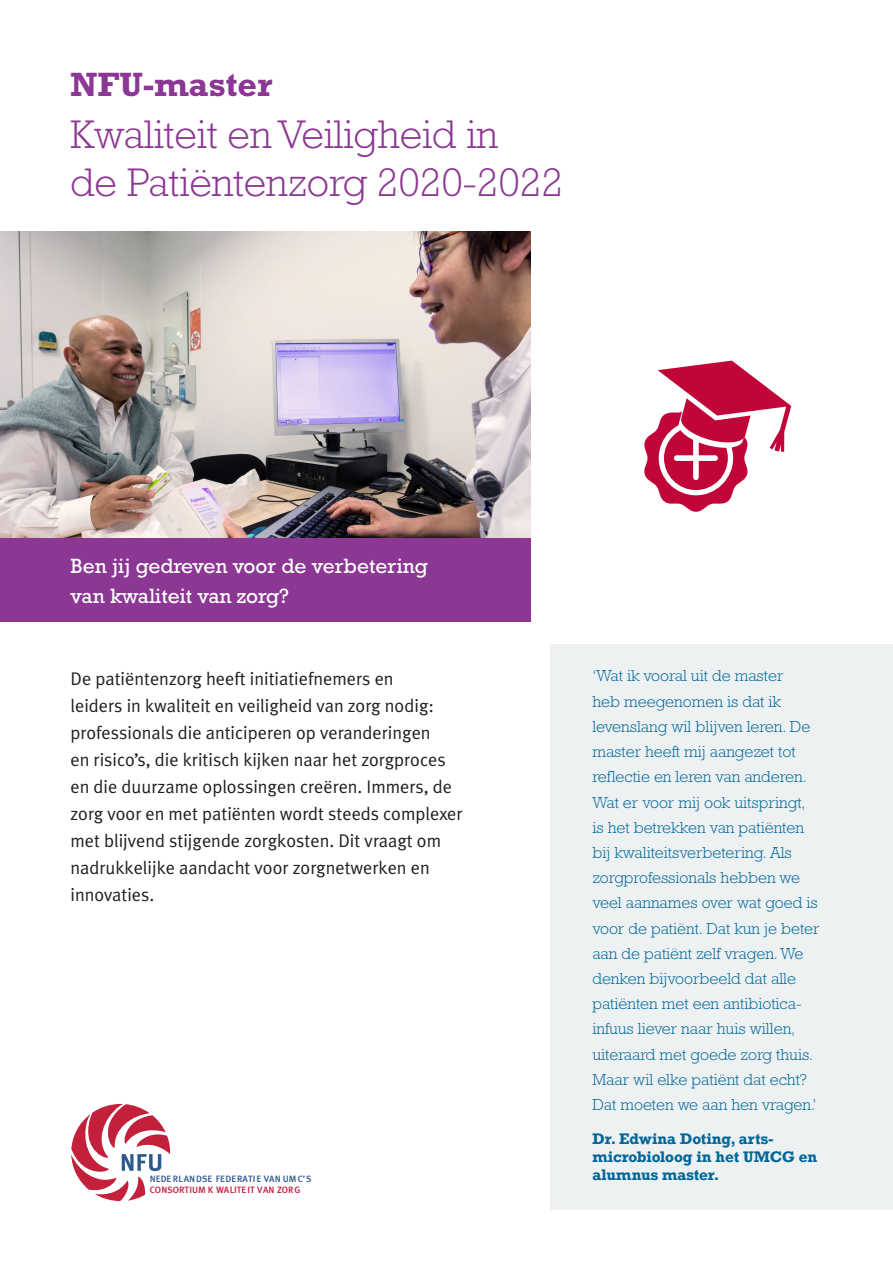
<style>
.page{position:relative;width:893px;height:1263px;background:#fff}
.page>*{position:absolute;margin:0;border:0;box-sizing:border-box;transform-origin:0 0}
.t1{font:300 40.5px "Rockwell Std";color:#8b3793}
.t2{font:700 34.2px "Rockwell Std";color:#8b3793}
.t3{font:21px "Rockwell Std";color:#fff}
.t4{font:18.3px/27px "Meta Plus Normal";color:#231f20}
.t5{font:300 16.2px/25.2px "Rockwell Std";color:#069}
.t6{font:700 14.4px/18px "Rockwell";color:#069}
.t7{font:500 9.15px/11.1px "Meta Plus";color:#2b5990}
.s1{color:#bf1f3b}
</style>
<div class="page">
<div style="left:550px;top:644px;width:343px;height:566px;background:#edf1f1"></div>
<img style="left:0;top:232px;width:530px;height:306px">
<div style="left:0;top:538px;width:530px;height:84px;background:#8b3793"></div>
<svg style="left:71px;top:1104px;width:99px;height:97px"></svg>
<svg style="left:644px;top:361px;width:147px;height:151px"></svg>
<p class="t2" style="left:70px;top:64px;width:204px">NFU-master</p>
<p class="t1" style="left:70px;top:111px;width:429px">Kwaliteit en Veiligheid in</p>
<p class="t1" style="left:70px;top:159px;width:494px">de Patiëntenzorg 2020-2022</p>
<p class="t3" style="left:70px;top:554px;width:359px">Ben jij gedreven voor de verbetering</p>
<p class="t3" style="left:70px;top:584px;width:220px">van kwaliteit van zorg?</p>
<p class="t4" style="left:70px;top:665px;width:325px">De patiëntenzorg heeft initiatiefnemers en</p>
<p class="t4" style="left:70px;top:692px;width:394px">leiders in kwaliteit en veiligheid van zorg nodig: professionals die anticiperen op veranderingen<br>en risico’s, die kritisch kijken naar het zorgproces en die duurzame oplossingen creëren. Immers, de zorg voor en met patiënten wordt steeds complexer met blijvend stijgende zorgkosten. Dit vraagt om nadrukkelijke aandacht voor zorgnetwerken en innovaties.</p>
<p class="t7" style="left:150px;top:1173px;width:163px">NEDERLANDSE FEDERATIE VAN UMC’S<br><span class="s1">CONSORTIUM K WALITEIT VAN ZORG</span></p>
<p class="t5" style="left:592px;top:663px;width:229px">‘Wat ik vooral uit de master<br>heb meegenomen is dat ik levenslang wil blijven leren. De master heeft mij aangezet tot reflectie en leren van anderen.<br>Wat er voor mij ook uitspringt, is het betrekken van patiënten bij kwaliteitsverbetering. Als zorgprofessionals hebben we veel aannames over wat goed is voor de patiënt. Dat kun je beter aan de patiënt zelf vragen. We denken bijvoorbeeld dat alle patiënten met een antibiotica&shy;infuus liever naar huis willen, uiteraard met goede zorg thuis.<br>Maar wil elke patiënt dat echt?<br>Dat moeten we aan hen vragen.’</p>
<p class="t6" style="left:592px;top:1130px;width:226px">Dr. Edwina Doting, arts&shy;microbioloog in het UMCG en alumnus master.</p>
</div>
